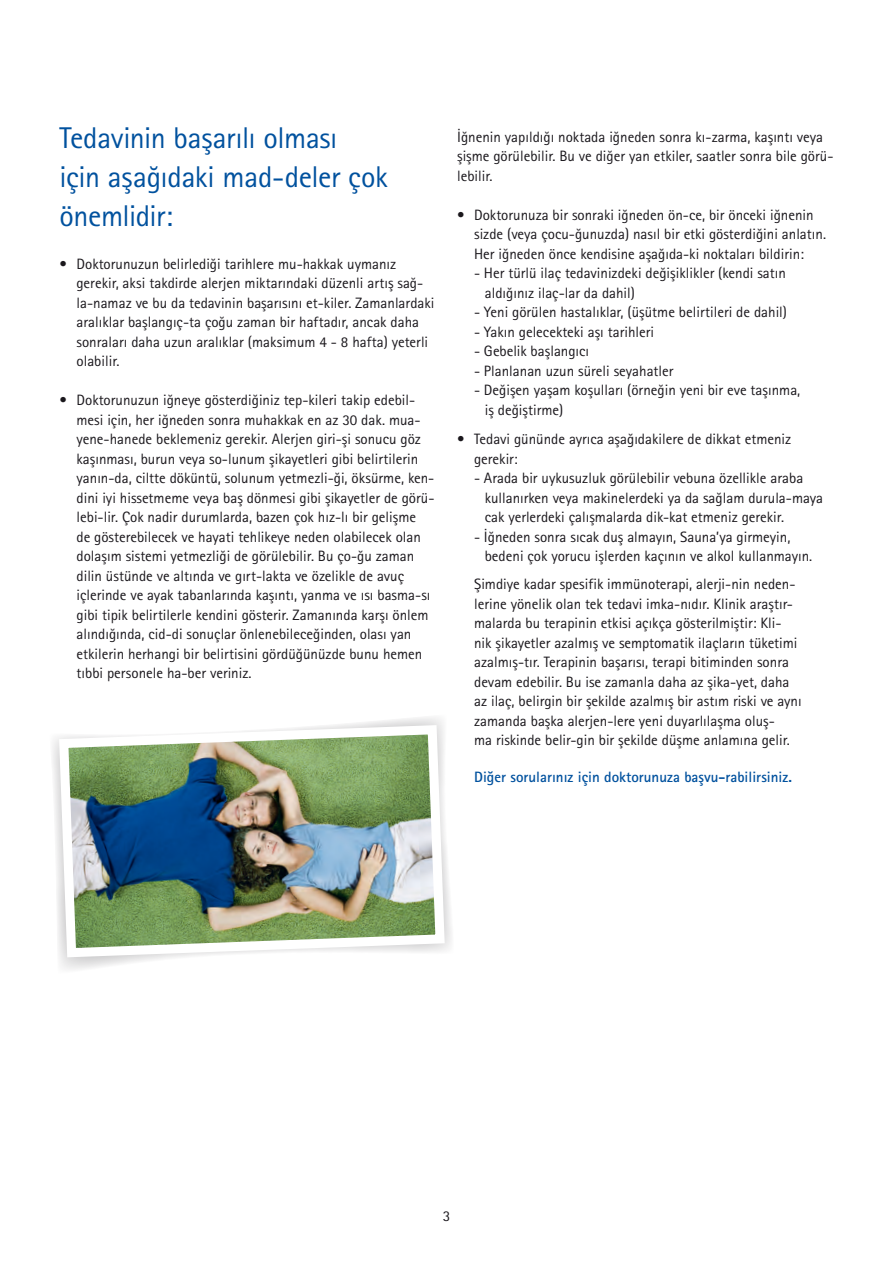
<style>
.page{position:relative;width:893px;height:1263px;background:#fff}
.page>*{position:absolute;margin:0;border:0;box-sizing:border-box;transform-origin:0 0}
.t1{font:30px/39px "Merck Sans Serif Pro";letter-spacing:-.015em;color:#00519e}
.t2{font:15px/19.5px "Merck Sans Serif Pro";color:#1a171c}
.t3{font:700 15px "Merck Sans Serif Pro";color:#00519e}
</style>
<div class="page">
<svg style="left:52px;top:717px;width:400px;height:253px"></svg>
<img style="left:54px;top:720px;width:395px;height:242px">
<h1 class="t1" style="left:60px;top:119px;width:330px">Tedavinin başarılı olması<br>için aşağıdaki mad-deler çok önemlidir:</h1>
<p class="t2" style="left:77px;top:254px;width:359px;text-indent:-17px">• Doktorunuzun belirlediği tarihlere mu-hakkak uymanız gerekir, aksi takdirde alerjen miktarındaki düzenli artış sağ&shy;la-namaz ve bu da tedavinin başarısını et-kiler. Zamanlardaki aralıklar başlangıç-ta çoğu zaman bir haftadır, ancak daha sonraları daha uzun aralıklar (maksimum 4 - 8 hafta) yeterli olabilir.</p>
<p class="t2" style="left:77px;top:390px;width:359px;text-indent:-17px">• Doktorunuzun iğneye gösterdiğiniz tep-kileri takip edebil&shy;mesi için, her iğneden sonra muhakkak en az 30 dak. mua&shy;yene-hanede beklemeniz gerekir. Alerjen giri-şi sonucu göz kaşınması, burun veya so-lunum şikayetleri gibi belirtilerin yanın-da, ciltte döküntü, solunum yetmezli-ği, öksürme, ken&shy;dini iyi hissetmeme veya baş dönmesi gibi şikayetler de görü&shy;lebi-lir. Çok nadir durumlarda, bazen çok hız-lı bir gelişme<br>de gösterebilecek ve hayati tehlikeye neden olabilecek olan dolaşım sistemi yetmezliği de görülebilir. Bu ço-ğu zaman dilin üstünde ve altında ve gırt-lakta ve özelikle de avuç içlerinde ve ayak tabanlarında kaşıntı, yanma ve ısı basma-sı gibi tipik belirtilerle kendini gösterir. Zamanında karşı önlem alındığında, cid-di sonuçlar önlenebileceğinden, olası yan etkilerin herhangi bir belirtisini gördüğünüzde bunu hemen tıbbi personele ha-ber veriniz.</p>
<p class="t2" style="left:457px;top:127px;width:378px">İğnenin yapıldığı noktada iğneden sonra kı-zarma, kaşıntı veya şişme görülebilir. Bu ve diğer yan etkiler, saatler sonra bile görü&shy;lebilir.</p>
<p class="t2" style="left:474px;top:205px;width:353px;text-indent:-17px">• Doktorunuza bir sonraki iğneden ön-ce, bir önceki iğnenin sizde (veya çocu-ğunuzda) nasıl bir etki gösterdiğini anlatın.<br>Her iğneden önce kendisine aşağıda-ki noktaları bildirin:</p>
<p class="t2" style="left:485px;top:264px;width:303px;text-indent:-11px">- Her türlü ilaç tedavinizdeki değişiklikler (kendi satın aldığınız ilaç-lar da dahil)</p>
<p class="t2" style="left:474px;top:303px;width:314px">- Yeni görülen hastalıklar, (üşütme belirtileri de dahil)</p>
<p class="t2" style="left:474px;top:322px;width:182px">- Yakın gelecekteki aşı tarihleri</p>
<p class="t2" style="left:474px;top:342px;width:117px">- Gebelik başlangıcı</p>
<p class="t2" style="left:474px;top:361px;width:201px">- Planlanan uzun süreli seyahatler</p>
<p class="t2" style="left:485px;top:381px;width:317px;text-indent:-11px">- Değişen yaşam koşulları (örneğin yeni bir eve taşınma, iş değiştirme)</p>
<p class="t2" style="left:474px;top:429px;width:319px;text-indent:-17px">• Tedavi gününde ayrıca aşağıdakilere de dikkat etmeniz gerekir:</p>
<p class="t2" style="left:485px;top:468px;width:340px;text-indent:-11px">- Arada bir uykusuzluk görülebilir vebuna özellikle araba kullanırken veya makinelerdeki ya da sağlam durula-maya cak yerlerdeki çalışmalarda dik-kat etmeniz gerekir.</p>
<p class="t2" style="left:485px;top:527px;width:329px;text-indent:-11px">- İğneden sonra sıcak duş almayın, Sauna’ya girmeyin, bedeni çok yorucu işlerden kaçının ve alkol kullanmayın.</p>
<p class="t2" style="left:474px;top:574px;width:329px">Şimdiye kadar spesifik immünoterapi, alerji-nin neden&shy;lerine yönelik olan tek tedavi imka-nıdır. Klinik araştır&shy;malarda bu terapinin etkisi açıkça gösterilmiştir: Kli&shy;nik şikayetler azalmış ve semptomatik ilaçların tüketimi azalmış-tır. Terapinin başarısı, terapi bitiminden sonra devam edebilir. Bu ise zamanla daha az şika-yet, daha az ilaç, belirgin bir şekilde azalmış bir astım riski ve aynı zamanda başka alerjen-lere yeni duyarlılaşma oluş-<br>ma riskinde belir-gin bir şekilde düşme anlamına gelir.</p>
<p class="t3" style="left:474px;top:767px;width:319px">Diğer sorularınız için doktorunuza başvu-rabilirsiniz.</p>
<p class="t2" style="left:443px;top:1207px;width:9px">3</p>
</div>
